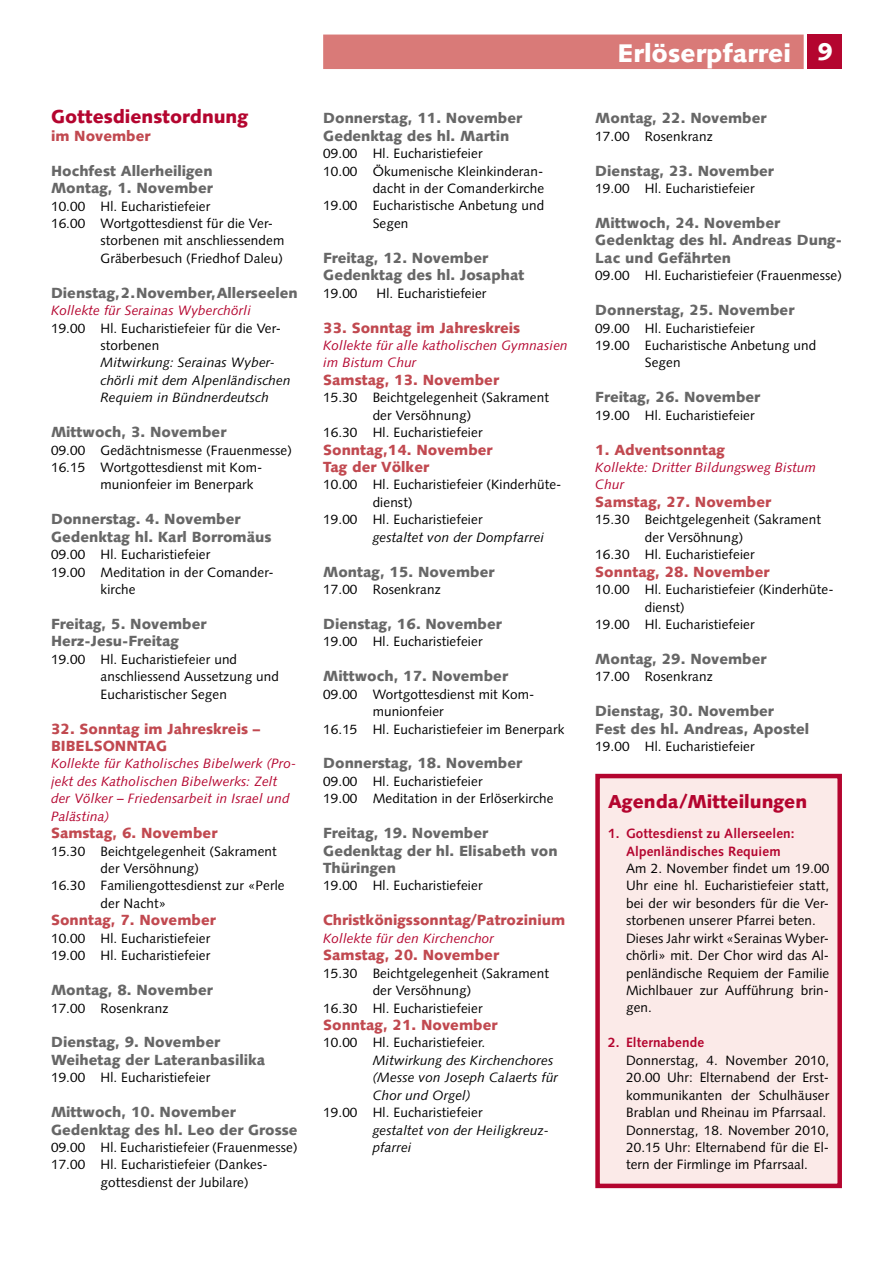
<style>
.page{position:relative;width:893px;height:1263px;background:#fff}
.page>*{position:absolute;margin:0;border:0;box-sizing:border-box;transform-origin:0 0}
.t1{font:900 25.5px "Syntax";color:#fff}
.t2{font:900 18.75px "Syntax";color:#b4052f}
.t3{font:900 14.7px/17.4px "Syntax";color:#676767}
.t4{font:900 14.7px/17.4px "Syntax";color:#c14950}
.t5{font:13.5px/17.4px "Syntax";letter-spacing:.01em;color:#000}
.t6{font:italic 13.5px/17.4px "Syntax";letter-spacing:.01em;color:#b4052f}
.t7{font:italic 13.5px/17.4px "Syntax";letter-spacing:.01em;color:#000}
.t8{font:700 13.5px/17.4px "Syntax";letter-spacing:.01em;color:#b4052f;text-align:center}
.s1{font-size:24px}
</style>
<div class="page">
<div style="left:808px;top:35px;width:34px;height:34px;background:#b4052f"></div>
<div style="left:323px;top:35px;width:481px;height:34px;background:#d97a78"></div>
<div style="left:595px;top:774px;width:247px;height:414px;background:#fbeae8;border:4px solid #b4052f"></div>
<h2 class="t2" style="left:51px;top:106px;width:199px">Gottesdienstordnung</h2>
<p class="t4" style="left:51px;top:127px;width:101px">im November</p>
<p class="t3" style="left:51px;top:162px;width:163px">Hochfest Allerheiligen<br>Montag, 1. November</p>
<p class="t5" style="left:51px;top:197px;width:161px">10.00 Hl. Eucharistiefeier</p>
<p class="t5" style="left:51px;top:215px;width:224px">16.00 Wortgottesdienst für die Ver-</p>
<p class="t5" style="left:101px;top:232px;width:185px">storbenen mit anschliessendem</p>
<p class="t5" style="left:101px;top:249px;width:184px">Gräberbesuch (Friedhof Daleu)</p>
<p class="t3" style="left:51px;top:284px;width:248px">Dienstag, 2. November, Allerseelen</p>
<p class="t6" style="left:51px;top:302px;width:202px">Kollekte für Serainas Wyberchörli</p>
<p class="t5" style="left:101px;top:319px;width:182px;text-indent:-50px">19.00 Hl. Eucharistiefeier für die Ver&shy;storbenen</p>
<p class="t7" style="left:101px;top:354px;width:191px">Mitwirkung: Serainas Wyber&shy;chörli mit dem Alpenländischen<br>Requiem in Bündnerdeutsch</p>
<p class="t3" style="left:51px;top:423px;width:177px">Mittwoch, 3. November</p>
<p class="t5" style="left:51px;top:441px;width:242px">09.00 Gedächtnismesse (Frauenmesse)</p>
<p class="t5" style="left:51px;top:459px;width:211px">16.15 Wortgottesdienst mit Kom-</p>
<p class="t5" style="left:101px;top:476px;width:155px">munionfeier im Benerpark</p>
<p class="t3" style="left:51px;top:511px;width:222px">Donnerstag. 4. November<br>Gedenktag hl. Karl Borromäus</p>
<p class="t5" style="left:51px;top:546px;width:161px">09.00 Hl. Eucharistiefeier</p>
<p class="t5" style="left:51px;top:563px;width:222px">19.00 Meditation in der Comander-</p>
<p class="t5" style="left:101px;top:581px;width:37px">kirche</p>
<p class="t3" style="left:51px;top:615px;width:157px">Freitag, 5. November<br>Herz-Jesu-Freitag</p>
<p class="t5" style="left:101px;top:650px;width:180px;text-indent:-50px">19.00 Hl. Eucharistiefeier und anschliessend Aussetzung und<br>Eucharistischer Segen</p>
<p class="t4" style="left:51px;top:720px;width:211px">32. Sonntag im Jahreskreis –<br>BIBELSONNTAG</p>
<p class="t6" style="left:51px;top:755px;width:247px">Kollekte für Katholisches Bibelwerk (Pro&shy;jekt des Katholischen Bibelwerks: Zelt der Völker – Friedensarbeit in Israel und Palästina)</p>
<p class="t4" style="left:51px;top:824px;width:168px">Samstag, 6. November</p>
<p class="t5" style="left:51px;top:842px;width:227px">15.30 Beichtgelegenheit (Sakrament</p>
<p class="t5" style="left:101px;top:860px;width:100px">der Versöhnung)</p>
<p class="t5" style="left:51px;top:877px;width:235px">16.30 Familiengottesdienst zur «Perle</p>
<p class="t5" style="left:101px;top:894px;width:67px">der Nacht»</p>
<p class="t4" style="left:51px;top:911px;width:166px">Sonntag, 7. November</p>
<p class="t5" style="left:51px;top:929px;width:161px">10.00 Hl. Eucharistiefeier<br>19.00 Hl. Eucharistiefeier</p>
<p class="t3" style="left:51px;top:981px;width:163px">Montag, 8. November</p>
<p class="t5" style="left:51px;top:999px;width:119px">17.00 Rosenkranz</p>
<p class="t3" style="left:51px;top:1034px;width:216px">Dienstag, 9. November<br>Weihetag der Lateranbasilika</p>
<p class="t5" style="left:51px;top:1069px;width:161px">19.00 Hl. Eucharistiefeier</p>
<p class="t3" style="left:51px;top:1103px;width:248px">Mittwoch, 10. November<br>Gedenktag des hl. Leo der Grosse</p>
<p class="t5" style="left:51px;top:1139px;width:248px">09.00 Hl. Eucharistiefeier (Frauenmesse)</p>
<p class="t5" style="left:51px;top:1156px;width:216px">17.00 Hl. Eucharistiefeier (Dankes-</p>
<p class="t5" style="left:101px;top:1173px;width:150px">gottesdienst der Jubilare)</p>
<p class="t3" style="left:323px;top:110px;width:200px">Donnerstag, 11. November<br>Gedenktag des hl. Martin</p>
<p class="t5" style="left:323px;top:145px;width:161px">09.00 Hl. Eucharistiefeier</p>
<p class="t5" style="left:323px;top:162px;width:222px">10.00 Ökumenische Kleinkinderan-</p>
<p class="t5" style="left:373px;top:180px;width:173px">dacht in der Comanderkirche</p>
<p class="t5" style="left:323px;top:197px;width:223px">19.00 Eucharistische Anbetung und</p>
<p class="t5" style="left:373px;top:215px;width:37px">Segen</p>
<p class="t3" style="left:323px;top:249px;width:203px">Freitag, 12. November<br>Gedenktag des hl. Josaphat</p>
<p class="t5" style="left:323px;top:284px;width:36px">19.00</p>
<p class="t5" style="left:377px;top:284px;width:111px">Hl. Eucharistiefeier</p>
<p class="t4" style="left:323px;top:319px;width:199px">33. Sonntag im Jahreskreis</p>
<p class="t6" style="left:323px;top:337px;width:246px">Kollekte für alle katholischen Gymnasien im Bistum Chur</p>
<p class="t4" style="left:323px;top:371px;width:177px">Samstag, 13. November</p>
<p class="t5" style="left:323px;top:389px;width:227px">15.30 Beichtgelegenheit (Sakrament</p>
<p class="t5" style="left:373px;top:406px;width:100px">der Versöhnung)</p>
<p class="t5" style="left:323px;top:424px;width:161px">16.30 Hl. Eucharistiefeier</p>
<p class="t4" style="left:323px;top:441px;width:171px">Sonntag,14. November<br>Tag der Völker</p>
<p class="t5" style="left:323px;top:476px;width:240px">10.00 Hl. Eucharistiefeier (Kinderhüte-</p>
<p class="t5" style="left:373px;top:494px;width:41px">dienst)</p>
<p class="t5" style="left:323px;top:511px;width:161px">19.00 Hl. Eucharistiefeier</p>
<p class="t7" style="left:373px;top:528px;width:173px">gestaltet von der Dompfarrei</p>
<p class="t3" style="left:323px;top:563px;width:173px">Montag, 15. November</p>
<p class="t5" style="left:323px;top:581px;width:119px">17.00 Rosenkranz</p>
<p class="t3" style="left:323px;top:615px;width:180px">Dienstag, 16. November</p>
<p class="t5" style="left:323px;top:633px;width:161px">19.00 Hl. Eucharistiefeier</p>
<p class="t3" style="left:323px;top:667px;width:186px">Mittwoch, 17. November</p>
<p class="t5" style="left:323px;top:685px;width:211px">09.00 Wortgottesdienst mit Kom-</p>
<p class="t5" style="left:373px;top:703px;width:73px">munionfeier</p>
<p class="t5" style="left:323px;top:720px;width:243px">16.15 Hl. Eucharistiefeier im Benerpark</p>
<p class="t3" style="left:323px;top:755px;width:200px">Donnerstag, 18. November</p>
<p class="t5" style="left:323px;top:772px;width:232px">09.00 Hl. Eucharistiefeier<br>19.00 Meditation in der Erlöserkirche</p>
<p class="t3" style="left:323px;top:824px;width:236px">Freitag, 19. November<br>Gedenktag der hl. Elisabeth von<br>Thüringen</p>
<p class="t5" style="left:323px;top:877px;width:161px">19.00 Hl. Eucharistiefeier</p>
<p class="t4" style="left:323px;top:911px;width:243px">Christkönigssonntag/Patrozinium</p>
<p class="t6" style="left:323px;top:929px;width:172px">Kollekte für den Kirchenchor</p>
<p class="t4" style="left:323px;top:946px;width:177px">Samstag, 20. November</p>
<p class="t5" style="left:323px;top:964px;width:227px">15.30 Beichtgelegenheit (Sakrament</p>
<p class="t5" style="left:373px;top:982px;width:100px">der Versöhnung)</p>
<p class="t5" style="left:323px;top:999px;width:161px">16.30 Hl. Eucharistiefeier</p>
<p class="t4" style="left:323px;top:1016px;width:176px">Sonntag, 21. November</p>
<p class="t5" style="left:323px;top:1034px;width:164px">10.00 Hl. Eucharistiefeier.</p>
<p class="t7" style="left:373px;top:1051px;width:187px">Mitwirkung des Kirchenchores (Messe von Joseph Calaerts für<br>Chor und Orgel)</p>
<p class="t5" style="left:323px;top:1104px;width:161px">19.00 Hl. Eucharistiefeier</p>
<p class="t7" style="left:373px;top:1121px;width:178px">gestaltet von der Heiligkreuz&shy;pfarrei</p>
<h1 class="t1" style="left:617px;top:38px;width:217px">Erlöserpfarrei <span class="s1">9</span></h1>
<p class="t3" style="left:595px;top:110px;width:173px">Montag, 22. November</p>
<p class="t5" style="left:595px;top:127px;width:119px">17.00 Rosenkranz</p>
<p class="t3" style="left:595px;top:162px;width:180px">Dienstag, 23. November</p>
<p class="t5" style="left:595px;top:180px;width:161px">19.00 Hl. Eucharistiefeier</p>
<p class="t3" style="left:595px;top:214px;width:248px">Mittwoch, 24. November<br>Gedenktag des hl. Andreas Dung-<br>Lac und Gefährten</p>
<p class="t5" style="left:595px;top:267px;width:248px">09.00 Hl. Eucharistiefeier (Frauenmesse)</p>
<p class="t3" style="left:595px;top:301px;width:200px">Donnerstag, 25. November</p>
<p class="t5" style="left:595px;top:319px;width:161px">09.00 Hl. Eucharistiefeier</p>
<p class="t5" style="left:595px;top:337px;width:223px">19.00 Eucharistische Anbetung und</p>
<p class="t5" style="left:645px;top:354px;width:37px">Segen</p>
<p class="t3" style="left:595px;top:388px;width:166px">Freitag, 26. November</p>
<p class="t5" style="left:595px;top:406px;width:161px">19.00 Hl. Eucharistiefeier</p>
<p class="t4" style="left:595px;top:441px;width:131px">1. Adventsonntag</p>
<p class="t6" style="left:595px;top:459px;width:222px">Kollekte: Dritter Bildungsweg Bistum<br>Chur</p>
<p class="t4" style="left:595px;top:493px;width:177px">Samstag, 27. November</p>
<p class="t5" style="left:595px;top:511px;width:227px">15.30 Beichtgelegenheit (Sakrament</p>
<p class="t5" style="left:645px;top:528px;width:100px">der Versöhnung)</p>
<p class="t5" style="left:595px;top:546px;width:161px">16.30 Hl. Eucharistiefeier</p>
<p class="t4" style="left:595px;top:563px;width:176px">Sonntag, 28. November</p>
<p class="t5" style="left:595px;top:581px;width:240px">10.00 Hl. Eucharistiefeier (Kinderhüte-</p>
<p class="t5" style="left:645px;top:598px;width:41px">dienst)</p>
<p class="t5" style="left:595px;top:616px;width:161px">19.00 Hl. Eucharistiefeier</p>
<p class="t3" style="left:595px;top:650px;width:173px">Montag, 29. November</p>
<p class="t5" style="left:595px;top:668px;width:119px">17.00 Rosenkranz</p>
<p class="t3" style="left:595px;top:702px;width:215px">Dienstag, 30. November<br>Fest des hl. Andreas, Apostel</p>
<p class="t5" style="left:595px;top:738px;width:161px">19.00 Hl. Eucharistiefeier</p>
<h2 class="t2" style="left:608px;top:791px;width:201px">Agenda/Mitteilungen</h2>
<p class="t8" style="left:608px;top:825px;width:188px">1. Gottesdienst zu Allerseelen:<br>Alpenländisches Requiem</p>
<p class="t5" style="left:626px;top:860px;width:205px">Am 2. November findet um 19.00<br>Uhr eine hl. Eucharistiefeier statt, bei der wir besonders für die Ver&shy;storbenen unserer Pfarrei beten.<br>Dieses Jahr wirkt «Serainas Wyber&shy;chörli» mit. Der Chor wird das Al&shy;penländische Requiem der Familie<br>Michlbauer zur Aufführung brin&shy;gen.</p>
<p class="t8" style="left:608px;top:1034px;width:97px">2. Elternabende</p>
<p class="t5" style="left:626px;top:1051px;width:205px">Donnerstag, 4. November 2010,<br>20.00 Uhr: Elternabend der Erst&shy;kommunikanten der Schulhäuser<br>Brablan und Rheinau im Pfarrsaal.<br>Donnerstag, 18. November 2010,<br>20.15 Uhr: Elternabend für die El&shy;tern der Firmlinge im Pfarrsaal.</p>
</div>
